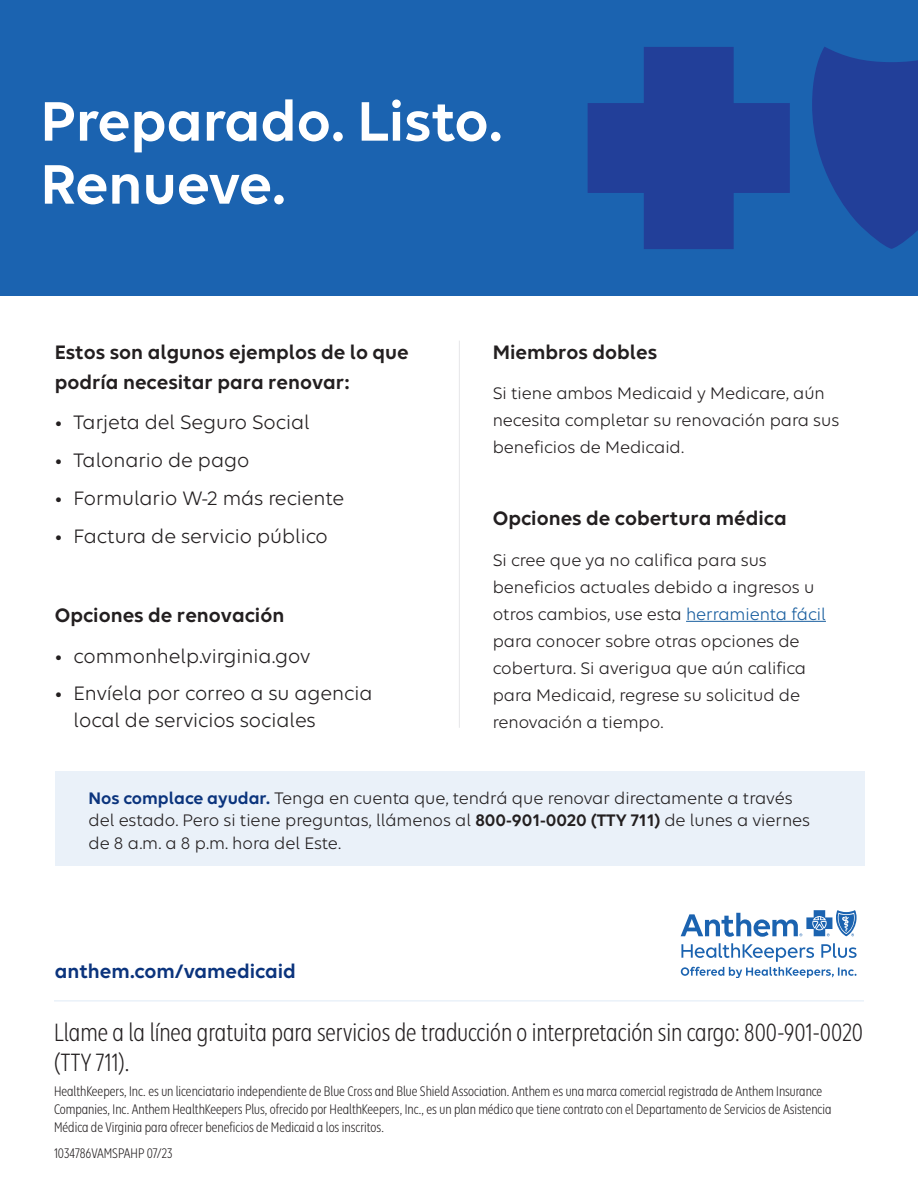
<style>
.page{position:relative;width:918px;height:1188px;background:#fff}
.page>*{position:absolute;margin:0;border:0;box-sizing:border-box;transform-origin:0 0}
.t1{font:600 60px/63px "Elevance Sans";color:#fff}
.t2{font:27px/30px "Elevance Sans Condensed";color:#231f20}
.t3{font:21px/27px "Elevance Sans";color:#231f20}
.t4{font:600 21px/30px "Elevance Sans";color:#231f20}
.t5{font:600 21px "Elevance Sans";color:#0b347d}
.t6{font:18px/27px "Elevance Sans";color:#231f20}
.t7{font:15px/18px "Elevance Sans Condensed";color:#231f20}
.s1{color:#175d9e}
.s2{font-weight:600;color:#0b347d}
.s3{font-weight:600}
</style>
<div class="page">
<hr style="left:459px;top:341px;width:1px;height:387px;background:#e6e7e9">
<div style="left:55px;top:771px;width:810px;height:95px;background:#eaf1f9"></div>
<hr style="left:686px;top:621px;width:140px;height:1px;background:#175d9e">
<div style="left:0;top:0;width:918px;height:296px;background:#1b63b0"></div>
<svg style="left:588px;top:47px;width:202px;height:202px"></svg>
<svg style="left:812px;top:47px;width:106px;height:202px"></svg>
<hr style="left:54px;top:1000px;width:810px;height:2px;background:#eaf1f9">
<svg style="left:681px;top:943px;width:176px;height:35px"></svg>
<svg style="left:681px;top:910px;width:176px;height:27px"></svg>
<h1 class="t1" style="left:40px;top:88px;width:463px">Preparado. Listo.<br>Renueve.</h1>
<h2 class="t4" style="left:55px;top:336px;width:356px">Estos son algunos ejemplos de lo que podría necesitar para renovar:</h2>
<p class="t3" style="left:55px;top:408px;width:256px">• Tarjeta del Seguro Social</p>
<p class="t3" style="left:55px;top:446px;width:196px">• Talonario de pago</p>
<p class="t3" style="left:55px;top:484px;width:291px">• Formulario W-2 más reciente</p>
<p class="t3" style="left:55px;top:522px;width:275px">• Factura de servicio público</p>
<h2 class="t4" style="left:55px;top:600px;width:231px">Opciones de renovación</h2>
<p class="t3" style="left:55px;top:642px;width:257px">• commonhelp.virginia.gov</p>
<p class="t3" style="left:74px;top:679px;width:300px;text-indent:-19px">• Envíela por correo a su agencia local de servicios sociales</p>
<h2 class="t4" style="left:493px;top:336px;width:166px">Miembros dobles</h2>
<p class="t6" style="left:493px;top:379px;width:348px">Si tiene ambos Medicaid y Medicare, aún necesita completar su renovación para sus beneficios de Medicaid.</p>
<h2 class="t4" style="left:493px;top:503px;width:296px">Opciones de cobertura médica</h2>
<p class="t6" style="left:493px;top:546px;width:335px">Si cree que ya no califica para sus beneficios actuales debido a ingresos u otros cambios, use esta <span class="s1">herramienta fácil </span>para conocer sobre otras opciones de cobertura. Si averigua que aún califica para Medicaid, regrese su solicitud de renovación a tiempo.</p>
<p class="t6" style="left:88px;top:786px;width:723px;line-height:22.5px"><span class="s2">Nos complace ayudar.</span> Tenga en cuenta que, tendrá que renovar directamente a través del estado. Pero si tiene preguntas, llámenos al <span class="s3">800-901-0020 (TTY 711)</span> de lunes a viernes de 8 a.m. a 8 p.m. hora del Este.</p>
<p class="t5" style="left:55px;top:958px;width:243px">anthem.com/vamedicaid</p>
<p class="t2" style="left:54px;top:1017px;width:811px">Llame a la línea gratuita para servicios de traducción o interpretación sin cargo: 800-901-0020 (TTY 711).</p>
<p class="t7" style="left:54px;top:1082px;width:779px">HealthKeepers, Inc. es un licenciatario independiente de Blue Cross and Blue Shield Association. Anthem es una marca comercial registrada de Anthem Insurance<br>Companies, Inc. Anthem HealthKeepers Plus, ofrecido por HealthKeepers, Inc., es un plan médico que tiene contrato con el Departamento de Servicios de Asistencia<br>Médica de Virginia para ofrecer beneficios de Medicaid a los inscritos.</p>
<p class="t7" style="left:54px;top:1144px;width:120px">1034786VAMSPAHP 07/23</p>
</div>
